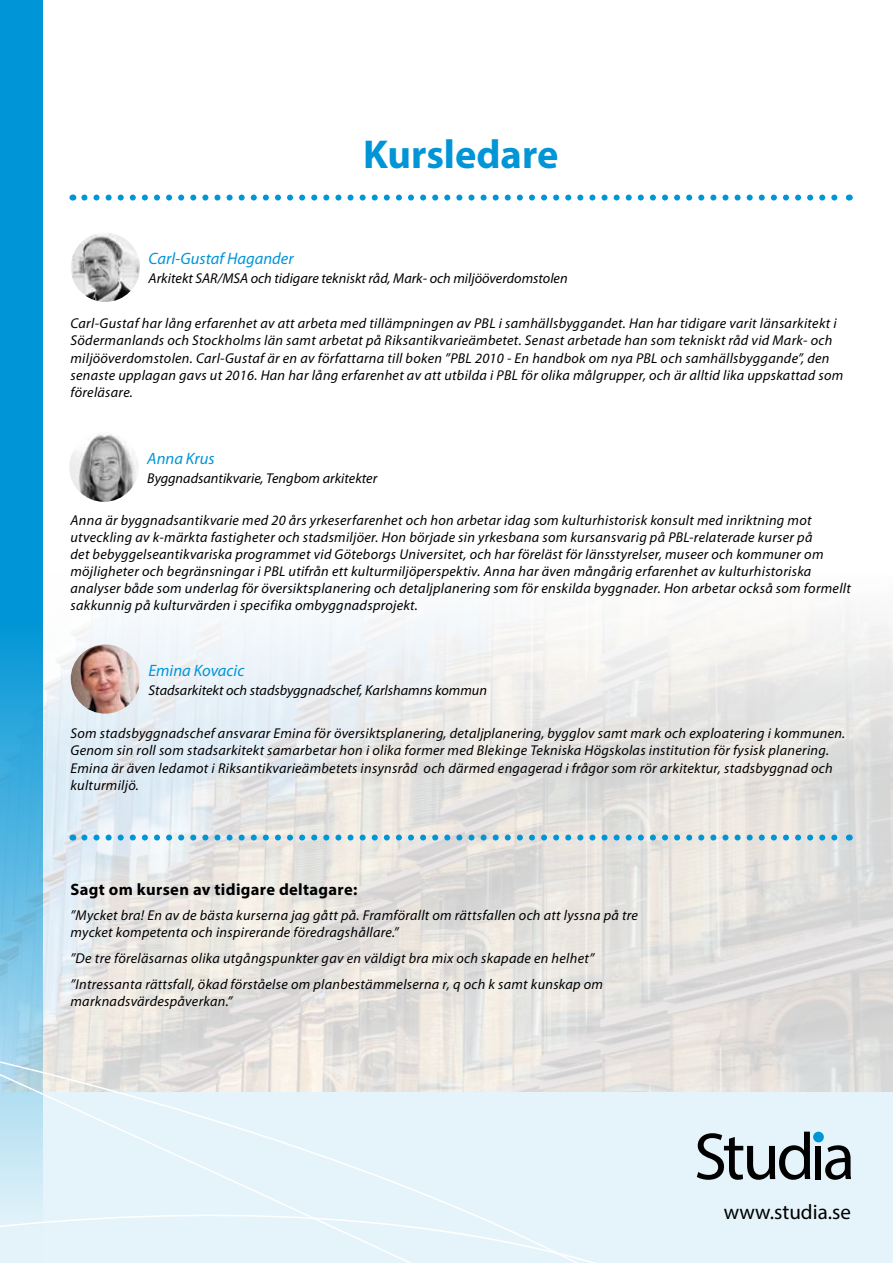
<style>
.page{position:relative;width:893px;height:1263px;background:#fff}
.page>*{position:absolute;margin:0;border:0;box-sizing:border-box;transform-origin:0 0}
.t1{font:700 40.5px "Myriad Pro";color:#0095d6}
.t2{font:21px "Myriad Pro";color:#000}
.t3{font:italic 16.5px "Myriad Pro";color:#0095d6}
.t4{font:700 16.5px "Myriad Pro";letter-spacing:.02em;color:#000}
.t5{font:italic 14.25px/17.1px "Myriad Pro";letter-spacing:.02em;color:#000}
.t6{font:italic 14.25px "Myriad Pro";color:#000}
</style>
<div class="page">
<img style="left:43px;top:614px;width:850px;height:479px">
<div style="left:0;top:1093px;width:893px;height:170px;background:#e5f4fa"></div>
<svg style="left:0;top:0;width:43px;height:1055px;background:#21a2da"></svg>
<svg style="left:768px;top:1132px;width:42px;height:48px"></svg>
<div style="left:815px;top:1146px;width:6px;height:33px;background:#000"></div>
<svg style="left:825px;top:1145px;width:26px;height:35px"></svg>
<div style="left:813px;top:1132px;width:11px;height:10px;background:#0095d6;border-radius:50%"></div>
<svg style="left:0;top:1055px;width:768px;height:208px"></svg>
<img style="left:72px;top:233px;width:68px;height:69px">
<img style="left:69px;top:433px;width:70px;height:69px;border-radius:35px">
<img style="left:71px;top:644px;width:69px;height:70px;border-radius:35px">
<svg style="left:84px;top:195px;width:754px;height:6px"></svg>
<svg style="left:84px;top:834px;width:759px;height:6px;background:#92c8dd"></svg>
<h1 class="t1" style="left:363px;top:128px;width:197px">Kursledare</h1>
<p class="t3" style="left:149px;top:249px;width:147px">Carl-Gustaf Hagander</p>
<p class="t6" style="left:149px;top:271px;width:421px">Arkitekt SAR/MSA och tidigare tekniskt råd, Mark- och miljööverdomstolen</p>
<p class="t5" style="left:71px;top:315px;width:774px">Carl-Gustaf har lång erfarenhet av att arbeta med tillämpningen av PBL i samhällsbyggandet. Han har tidigare varit länsarkitekt i Södermanlands och Stockholms län samt arbetat på Riksantikvarieämbetet. Senast arbetade han som tekniskt råd vid Mark- och miljööverdomstolen. Carl-Gustaf är en av författarna till boken ”PBL 2010 - En handbok om nya PBL och samhällsbyggande”, den senaste upplagan gavs ut 2016. Han har lång erfarenhet av att utbilda i PBL för olika målgrupper, och är alltid lika uppskattad som föreläsare.</p>
<p class="t3" style="left:147px;top:449px;width:69px">Anna Krus</p>
<p class="t6" style="left:147px;top:471px;width:232px">Byggnadsantikvarie, Tengbom arkitekter</p>
<p class="t5" style="left:71px;top:512px;width:782px">Anna är byggnadsantikvarie med 20 års yrkeserfarenhet och hon arbetar idag som kulturhistorisk konsult med inriktning mot utveckling av k-märkta fastigheter och stadsmiljöer. Hon började sin yrkesbana som kursansvarig på PBL-relaterade kurser på<br>det bebyggelseantikvariska programmet vid Göteborgs Universitet, och har föreläst för länsstyrelser, museer och kommuner om möjligheter och begränsningar i PBL utifrån ett kulturmiljöperspektiv. Anna har även mångårig erfarenhet av kulturhistoriska analyser både som underlag för översiktsplanering och detaljplanering som för enskilda byggnader. Hon arbetar också som formellt sakkunnig på kulturvärden i specifika ombyggnadsprojekt.</p>
<p class="t3" style="left:149px;top:661px;width:97px">Emina Kovacic</p>
<p class="t6" style="left:149px;top:683px;width:340px">Stadsarkitekt och stadsbyggnadschef, Karlshamns kommun</p>
<p class="t5" style="left:71px;top:725px;width:776px">Som stadsbyggnadschef ansvarar Emina för översiktsplanering, detaljplanering, bygglov samt mark och exploatering i kommunen.<br>Genom sin roll som stadsarkitekt samarbetar hon i olika former med Blekinge Tekniska Högskolas institution för fysisk planering.<br>Emina är även ledamot i Riksantikvarieämbetets insynsråd och därmed engagerad i frågor som rör arkitektur, stadsbyggnad och kulturmiljö.</p>
<p class="t4" style="left:71px;top:878px;width:288px">Sagt om kursen av tidigare deltagare:</p>
<p class="t5" style="left:71px;top:907px;width:569px">”Mycket bra! En av de bästa kurserna jag gått på. Framförallt om rättsfallen och att lyssna på tre mycket kompetenta och inspirerande föredragshållare.”</p>
<p class="t5" style="left:71px;top:946px;width:534px;line-height:25.7px">”De tre föreläsarnas olika utgångspunkter gav en väldigt bra mix och skapade en helhet” ”Intressanta rättsfall, ökad förståelse om planbestämmelserna r, q och k samt kunskap om</p>
<p class="t5" style="left:71px;top:993px;width:163px">marknadsvärdespåverkan.”</p>
<h2 class="t2" style="left:724px;top:1199px;width:129px">www.studia.se</h2>
</div>
